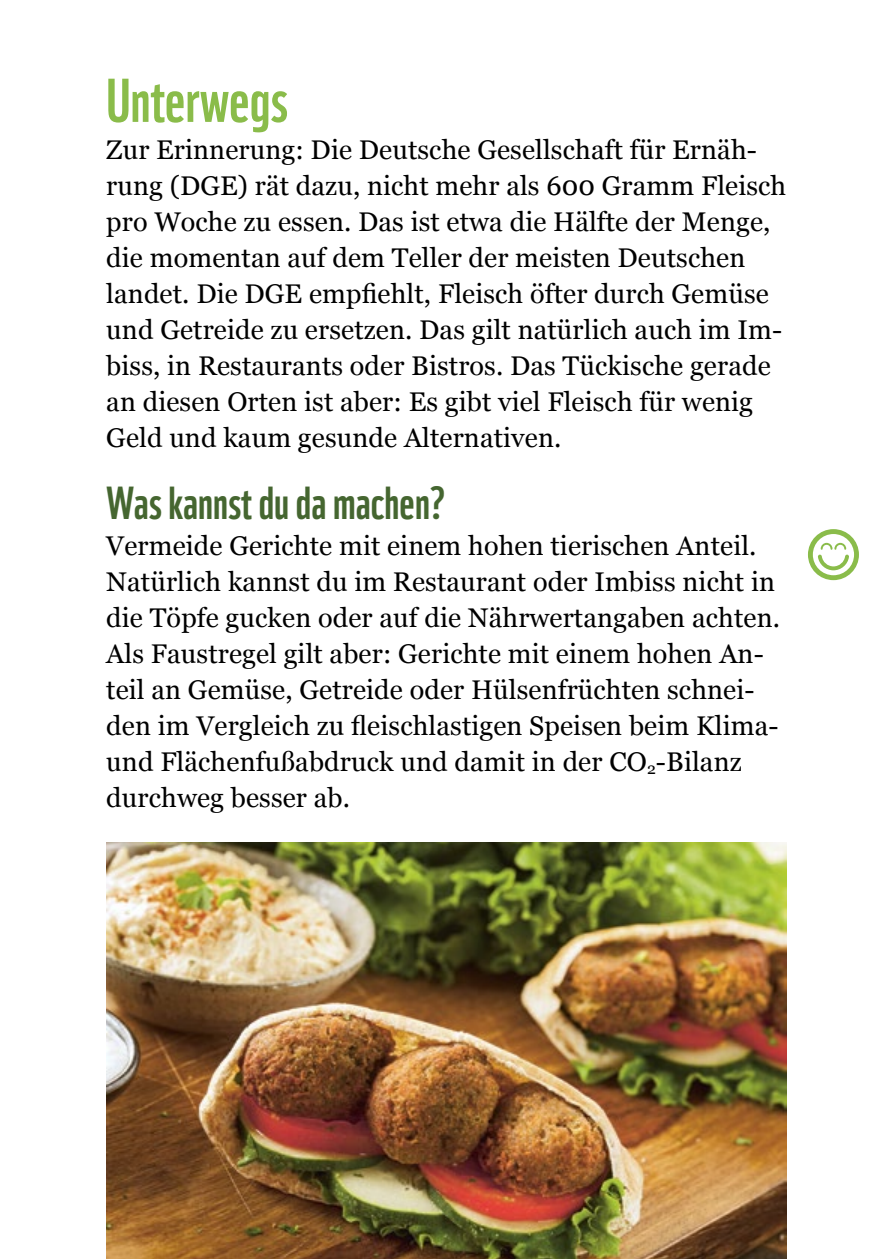
<style>
.page{position:relative;width:893px;height:1259px;background:#fff}
.page>*{position:absolute;margin:0;border:0;box-sizing:border-box;transform-origin:0 0}
.t1{font:60px "WWF";color:#8abc4a}
.t2{font:45px "WWF";color:#456630}
.t3{font:27px/36px "Georgia";letter-spacing:.005em;color:#000}
</style>
<div class="page">
<img style="left:106px;top:842px;width:681px;height:417px">
<svg style="left:808px;top:529px;width:51px;height:51px"></svg>
<h1 class="t1" style="left:106px;top:53px;width:183px">Unterwegs</h1>
<p class="t3" style="left:106px;top:132px;width:681px">Zur Erinnerung: Die Deutsche Gesellschaft für Ernäh&shy;rung (DGE) rät dazu, nicht mehr als 600 Gramm Fleisch pro Woche zu essen. Das ist etwa die Hälfte der Menge, die momentan auf dem Teller der meisten Deutschen landet. Die DGE empfiehlt, Fleisch öfter durch Gemüse und Getreide zu ersetzen. Das gilt natürlich auch im Im&shy;biss, in Restaurants oder Bistros. Das Tückische gerade an diesen Orten ist aber: Es gibt viel Fleisch für wenig Geld und kaum gesunde Alternativen.</p>
<h2 class="t2" style="left:106px;top:467px;width:341px">Was kannst du da machen?</h2>
<p class="t3" style="left:106px;top:528px;width:675px">Vermeide Gerichte mit einem hohen tierischen Anteil.<br>Natürlich kannst du im Restaurant oder Imbiss nicht in die Töpfe gucken oder auf die Nährwertangaben achten.<br>Als Faustregel gilt aber: Gerichte mit einem hohen An&shy;teil an Gemüse, Getreide oder Hülsenfrüchten schnei&shy;den im Vergleich zu fleischlastigen Speisen beim Klima&shy;und Flächenfußabdruck und damit in der CO<sub>2</sub>-Bilanz durchweg besser ab.</p>
</div>
